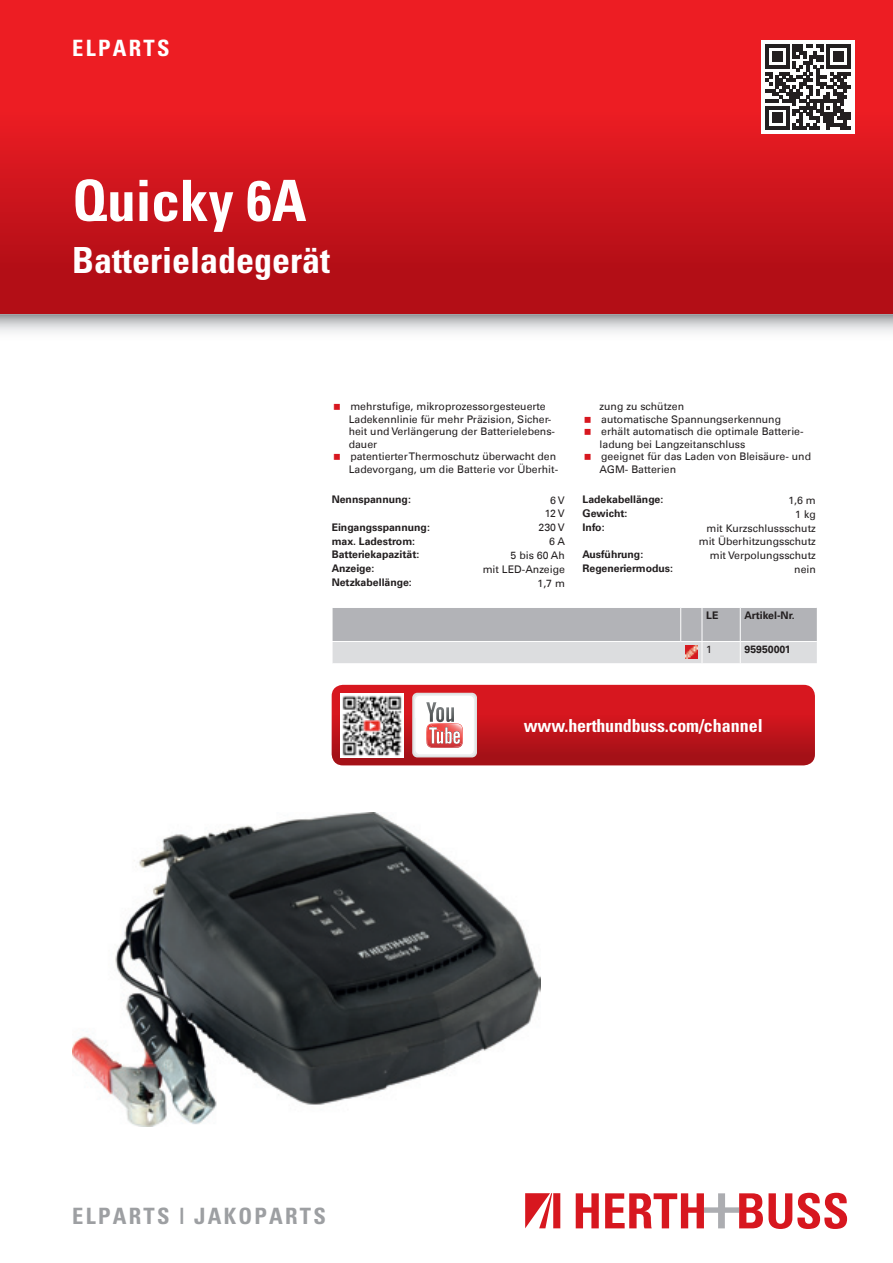
<style>
.page{position:relative;width:893px;height:1263px;background:#fff}
.page>*{position:absolute;margin:0;border:0;box-sizing:border-box;transform-origin:0 0}
.t1{font:700 condensed 57px "Univers";color:#fff}
.t2{font:700 condensed 36px "Univers";color:#fff}
.t3{font:700 condensed 22.5px "Univers";letter-spacing:.1em;color:#9d9fa2}
.t4{font:700 condensed 22.5px "Univers";letter-spacing:.1em;color:#fff}
.t5{font:700 condensed 18px "Univers";letter-spacing:-.01em;color:#fff}
.t6{font:10.5px/12.6px "Univers Com 55 Roman";color:#231f20}
.t7{font:700 10.5px "Univers Com 65";color:#231f20}
</style>
<div class="page">
<img style="left:72px;top:812px;width:468px;height:315px">
<svg style="left:576px;top:1193px;width:23px;height:35px"></svg>
<svg style="left:605px;top:1193px;width:242px;height:36px"></svg>
<svg style="left:525px;top:1193px;width:35px;height:35px"></svg>
<svg style="left:332px;top:608px;width:485px;height:55px;background:#c3c3c7"></svg>
<svg style="left:332px;top:685px;width:483px;height:80px;background:#c82c33"></svg>
<img style="left:340px;top:693px;width:64px;height:64px">
<img style="left:0;top:0;width:893px;height:333px">
<div style="left:761px;top:40px;width:94px;height:94px;background:#fff"></div>
<svg style="left:765px;top:45px;width:85px;height:85px"></svg>
<h3 class="t4" style="left:72px;top:34px;width:99px">Elparts</h3>
<h1 class="t1" style="left:72px;top:166px;width:235px">Quicky 6A</h1>
<h2 class="t2" style="left:72px;top:238px;width:260px">Batterieladegerät</h2>
<p class="t6" style="left:349px;top:400px;width:211px">mehrstufige, mikroprozessorgesteuerte Ladekennlinie für mehr Präzision, Sicher&shy;heit und Verlängerung der Batterielebens&shy;dauer<br>patentierter Thermoschutz überwacht den Ladevorgang, um die Batterie vor Überhit-</p>
<p class="t6" style="left:600px;top:400px;width:213px">zung zu schützen<br>automatische Spannungserkennung<br>erhält automatisch die optimale Batterie&shy;ladung bei Langzeitanschluss<br>geeignet für das Laden von Bleisäure- und<br>AGM- Batterien</p>
<p class="t7" style="left:332px;top:493px;width:81px">Nennspannung:</p>
<p class="t6" style="left:545px;top:493px;width:22px;line-height:13.5px;text-align:center">6 V<br>12 V</p>
<p class="t7" style="left:332px;top:521px;width:100px">Eingangsspannung:</p>
<p class="t6" style="left:539px;top:521px;width:28px">230 V</p>
<p class="t7" style="left:332px;top:535px;width:85px">max. Ladestrom:</p>
<p class="t6" style="left:549px;top:535px;width:17px">6 A</p>
<p class="t7" style="left:332px;top:548px;width:89px">Batteriekapazität:</p>
<p class="t6" style="left:511px;top:549px;width:56px">5 bis 60 Ah</p>
<p class="t7" style="left:332px;top:562px;width:44px">Anzeige:</p>
<p class="t6" style="left:483px;top:563px;width:84px">mit LED-Anzeige</p>
<p class="t7" style="left:332px;top:576px;width:82px">Netzkabellänge:</p>
<p class="t6" style="left:538px;top:577px;width:29px">1,7 m</p>
<p class="t7" style="left:583px;top:493px;width:82px">Ladekabellänge:</p>
<p class="t6" style="left:788px;top:494px;width:29px">1,6 m</p>
<p class="t7" style="left:583px;top:507px;width:46px">Gewicht:</p>
<p class="t6" style="left:795px;top:508px;width:22px">1 kg</p>
<p class="t7" style="left:583px;top:521px;width:24px">Info:</p>
<p class="t6" style="left:699px;top:521px;width:119px;line-height:13.5px;text-align:right">mit Kurzschlussschutz mit Überhitzungsschutz</p>
<p class="t7" style="left:583px;top:548px;width:62px">Ausführung:</p>
<p class="t6" style="left:710px;top:549px;width:108px">mit Verpolungsschutz</p>
<p class="t7" style="left:583px;top:562px;width:92px">Regeneriermodus:</p>
<p class="t6" style="left:794px;top:563px;width:23px">nein</p>
<p class="t7" style="left:706px;top:609px;width:14px">LE</p>
<p class="t7" style="left:744px;top:609px;width:52px">Artikel-Nr.</p>
<p class="t6" style="left:706px;top:643px;width:7px">1</p>
<p class="t7" style="left:744px;top:643px;width:48px">95950001</p>
<h3 class="t3" style="left:72px;top:1202px;width:255px">Elparts | Jakoparts</h3>
<h3 class="t5" style="left:524px;top:715px;width:240px">www.herthundbuss.com/channel</h3>
</div>
